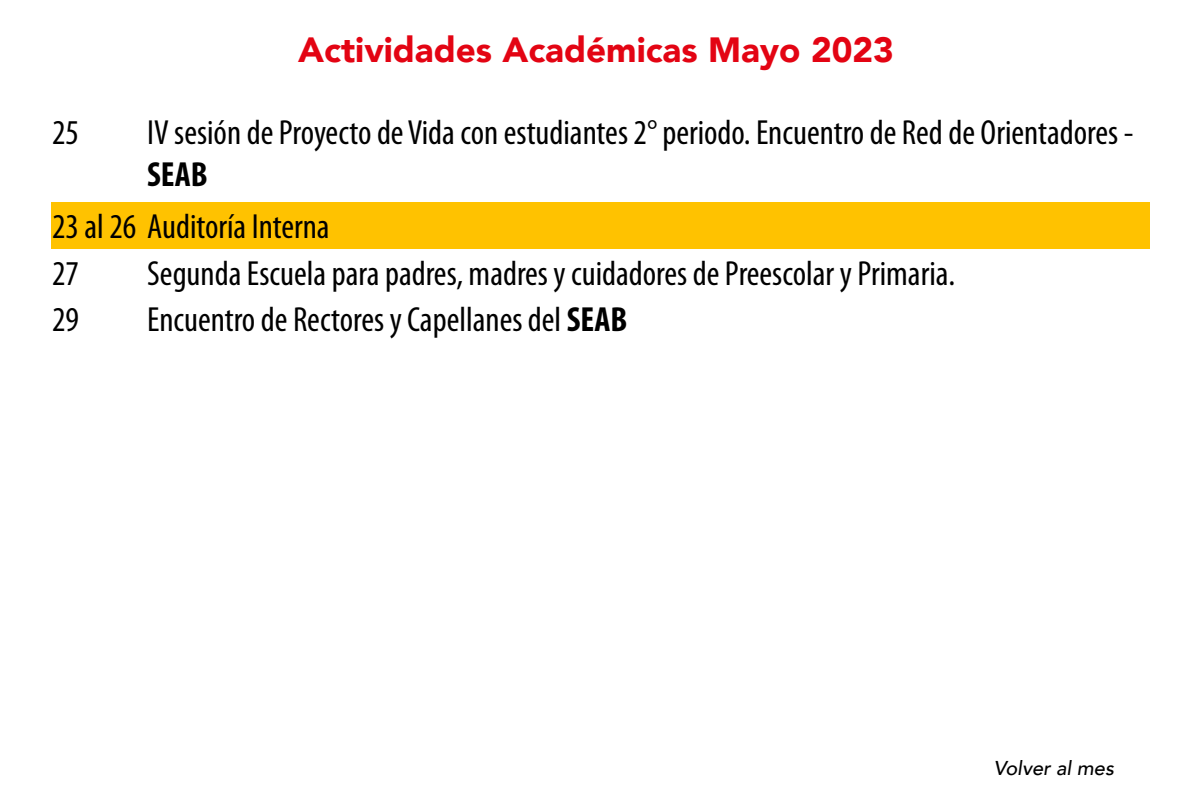
<style>
.page{position:relative;width:1200px;height:800px;background:#fff}
.page>*{position:absolute;margin:0;border:0;box-sizing:border-box;transform-origin:0 0}
.t1{font:condensed 35px/46.2px "Myriad Pro";color:#000}
.t2{font:900 35px "Avenir";color:#e30413}
.t3{font:700 condensed 35px "Myriad Pro";color:#000}
.t4{font:italic 500 20px "Avenir";color:#000}
.s1{font-weight:700}
</style>
<div class="page">
<div style="left:51px;top:202px;width:1098px;height:46px;background:#ffc200"></div>
<p class="t2" style="left:298px;top:20px;width:597px">Actividades Académicas Mayo 2023</p>
<p class="t1" style="left:52px;top:109px;width:28px">25</p>
<p class="t1" style="left:147px;top:109px;width:988px">IV sesión de Proyecto de Vida con estudiantes 2° periodo. Encuentro de Red de Orientadores -</p>
<p class="t3" style="left:147px;top:152px;width:62px">SEAB</p>
<p class="t1" style="left:52px;top:203px;width:279px">23 al 26 Auditoría Interna<br>27</p>
<p class="t1" style="left:147px;top:249px;width:810px">Segunda Escuela para padres, madres y cuidadores de Preescolar y Primaria.</p>
<p class="t1" style="left:52px;top:296px;width:28px">29</p>
<p class="t1" style="left:147px;top:296px;width:482px">Encuentro de Rectores y Capellanes del <span class="s1">SEAB</span></p>
<p class="t4" style="left:994px;top:756px;width:122px">Volver al mes</p>
</div>
